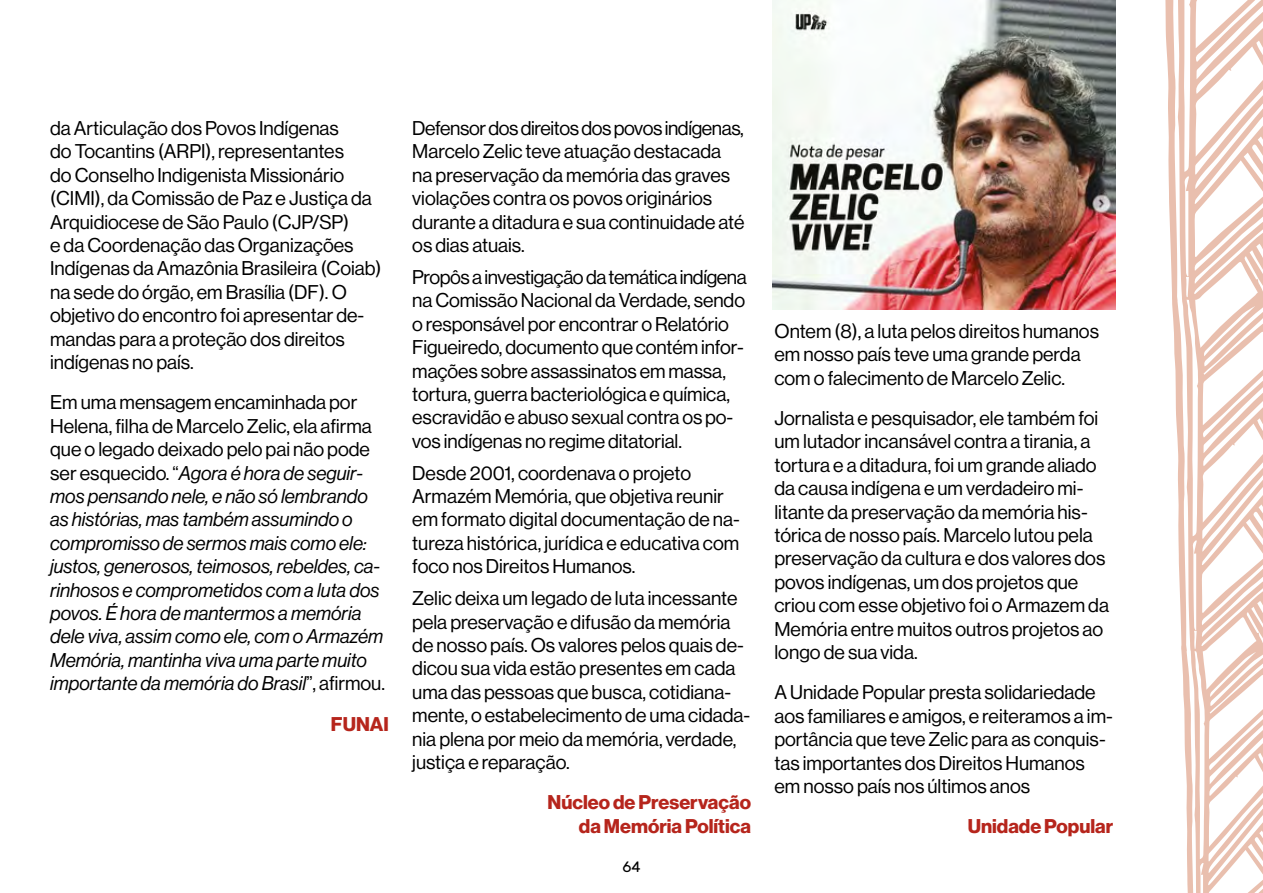
<style>
.page{position:relative;width:1263px;height:893px;background:#fff}
.page>*{position:absolute;margin:0;border:0;box-sizing:border-box;transform-origin:0 0}
.t1{font:19.5px/23.4px "Neue Haas Display";color:#000}
.t2{font:italic 19.5px/23.4px "Neue Haas Display";color:#000}
.t3{font:700 19.5px/23.4px "Neue Haas Display";color:#b6251c;text-align:right}
.t4{font:15px "Rubik";color:#000}
.s1{font-style:normal}
</style>
<div class="page">
<svg style="left:1165px;top:0;width:98px;height:893px"></svg>
<img style="left:773px;top:0;width:342px;height:310px">
<p class="t1" style="left:50px;top:117px;width:333px">da Articulação dos Povos Indígenas<br>do Tocantins (ARPI), representantes<br>do Conselho Indigenista Missionário (CIMI), da Comissão de Paz e Justiça da Arquidiocese de São Paulo (CJP/SP)<br>e da Coordenação das Organizações Indígenas da Amazônia Brasileira (Coiab) na sede do órgão, em Brasília (DF). O objetivo do encontro foi apresentar de&shy;mandas para a proteção dos direitos indígenas no país.</p>
<p class="t2" style="left:50px;top:391px;width:336px"><span class="s1">Em uma mensagem encaminhada por Helena, filha de Marcelo Zelic, ela afirma que o legado deixado pelo pai não pode ser esquecido. “</span>Agora é hora de seguir&shy;mos pensando nele, e não só lembrando as histórias, mas também assumindo o compromisso de sermos mais como ele: justos, generosos, teimosos, rebeldes, ca&shy;rinhosos e comprometidos com a luta dos povos. É hora de mantermos a memória dele viva, assim como ele, com o Armazém Memória, mantinha viva uma parte muito importante da memória do Brasil<span class="s1">”, afirmou.</span></p>
<p class="t3" style="left:331px;top:712px;width:59px">FUNAI</p>
<p class="t1" style="left:412px;top:117px;width:334px">Defensor dos direitos dos povos indígenas, Marcelo Zelic teve atuação destacada na preservação da memória das graves violações contra os povos originários durante a ditadura e sua continuidade até os dias atuais.</p>
<p class="t1" style="left:412px;top:266px;width:336px">Propôs a investigação da temática indígena na Comissão Nacional da Verdade, sendo o responsável por encontrar o Relatório Figueiredo, documento que contém infor&shy;mações sobre assassinatos em massa, tortura, guerra bacteriológica e química, escravidão e abuso sexual contra os po&shy;vos indígenas no regime ditatorial.</p>
<p class="t1" style="left:412px;top:461px;width:329px">Desde 2001, coordenava o projeto Armazém Memória, que objetiva reunir em formato digital documentação de na&shy;tureza histórica, jurídica e educativa com foco nos Direitos Humanos.</p>
<p class="t1" style="left:412px;top:587px;width:339px">Zelic deixa um legado de luta incessante pela preservação e difusão da memória de nosso país. Os valores pelos quais de&shy;dicou sua vida estão presentes em cada uma das pessoas que busca, cotidiana&shy;mente, o estabelecimento de uma cidada&shy;nia plena por meio da memória, verdade, justiça e reparação.</p>
<p class="t3" style="left:548px;top:791px;width:205px">Núcleo de Preservação da Memória Política</p>
<p class="t4" style="left:622px;top:859px;width:20px">64</p>
<p class="t1" style="left:774px;top:319px;width:326px">Ontem (8), a luta pelos direitos humanos em nosso país teve uma grande perda com o falecimento de Marcelo Zelic.</p>
<p class="t1" style="left:774px;top:406px;width:336px">Jornalista e pesquisador, ele também foi um lutador incansável contra a tirania, a tortura e a ditadura, foi um grande aliado da causa indígena e um verdadeiro mi&shy;litante da preservação da memória his&shy;tórica de nosso país. Marcelo lutou pela preservação da cultura e dos valores dos povos indígenas, um dos projetos que criou com esse objetivo foi o Armazem da Memória entre muitos outros projetos ao longo de sua vida.</p>
<p class="t1" style="left:774px;top:681px;width:340px">A Unidade Popular presta solidariedade aos familiares e amigos, e reiteramos a im&shy;portância que teve Zelic para as conquis&shy;tas importantes dos Direitos Humanos em nosso país nos últimos anos</p>
<p class="t3" style="left:968px;top:815px;width:147px">Unidade Popular</p>
</div>
